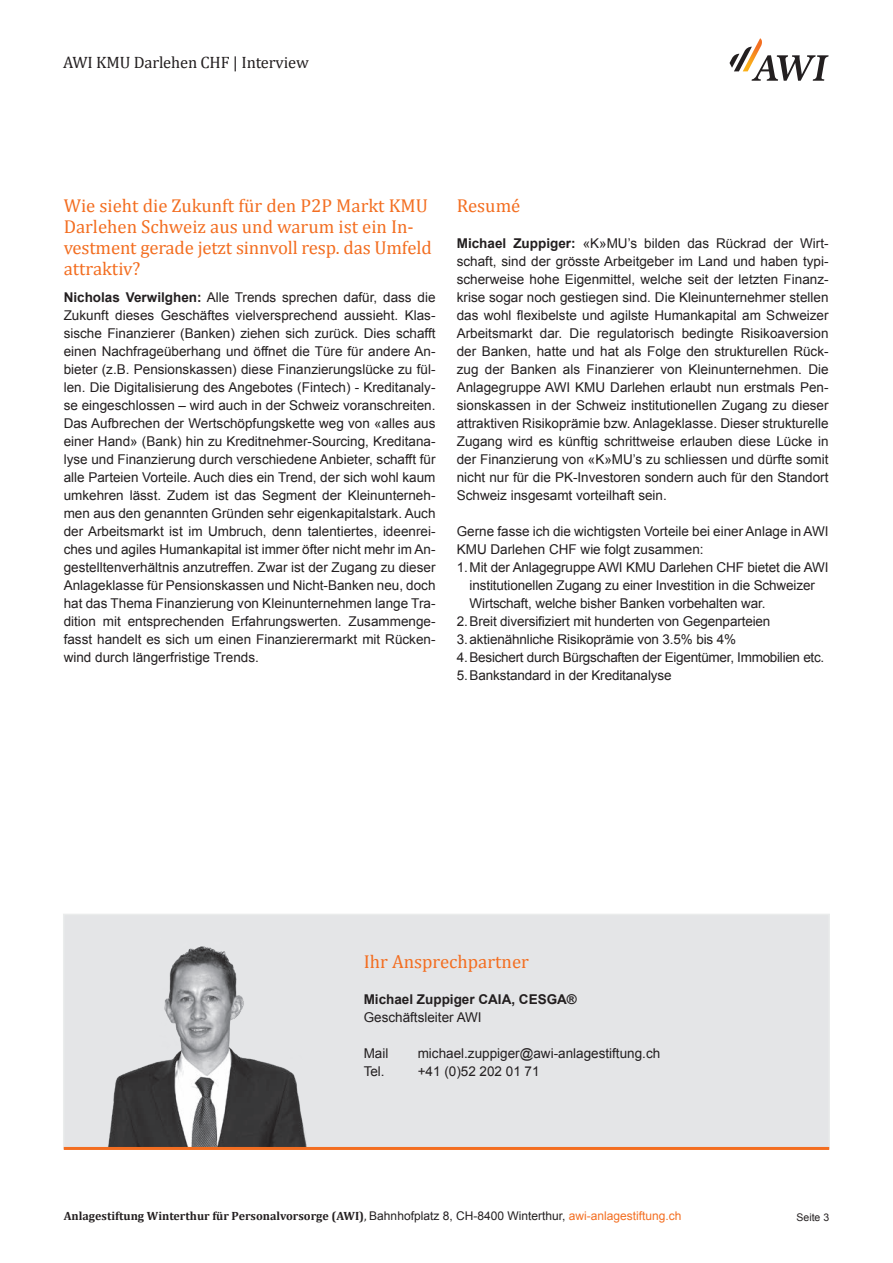
<style>
.page{position:relative;width:893px;height:1263px;background:#fff}
.page>*{position:absolute;margin:0;border:0;box-sizing:border-box;transform-origin:0 0}
._00_Unterttitel{font:18.75px/21px "Cambria";color:#f36e21}
._00_Rubriktitiel{font:16.5px "Cambria";letter-spacing:-.01em;color:#231f20}
._00_Lauftext_ohneEin{font:13.5px/18px "Arial";color:#231f20;text-align:justify}
._00_Lauftext_block{font:13.5px/18px "Arial";letter-spacing:-.01em;color:#231f20}
._00_Lauftext_ohneEin-2{font:700 13.5px "Arial";color:#231f20}
.t1{font:700 12px "Cambria";color:#231f20}
.t2{font:10.5px "Arial";color:#231f20}
.s1{font-weight:700}
.s2{font-weight:400}
.s3{font-family:"Arial";font-weight:400}
.s4{font-family:"Arial";font-weight:400;color:#f36e21}
</style>
<div class="page">
<svg style="left:729px;top:38px;width:100px;height:43px"></svg>
<div style="left:63px;top:914px;width:767px;height:235px;background:#e4e5e7"></div>
<img style="left:88px;top:946px;width:225px;height:201px">
<hr style="left:64px;top:1147px;width:765px;height:3px;background:#f36e21">
<p class="_00_Rubriktitiel" style="left:63px;top:52px;width:247px">AWI KMU Darlehen CHF | Interview</p>
<p class="_00_Unterttitel" style="left:64px;top:196px;width:370px">Wie sieht die Zukunft für den P2P Markt KMU Darlehen Schweiz aus und warum ist ein In&shy;vestment gerade jetzt sinnvoll resp. das Umfeld attraktiv?</p>
<p class="_00_Lauftext_ohneEin" style="left:64px;top:289px;width:373px"><span class="s1">Nicholas Verwilghen:</span> Alle Trends sprechen dafür, dass die Zukunft dieses Geschäftes vielversprechend aussieht. Klas&shy;sische Finanzierer (Banken) ziehen sich zurück. Dies schafft einen Nachfrageüberhang und öffnet die Türe für andere An&shy;bieter (z.B. Pensionskassen) diese Finanzierungslücke zu fül&shy;len. Die Digitalisierung des Angebotes (Fintech) - Kreditanaly&shy;se eingeschlossen – wird auch in der Schweiz voranschreiten.<br>Das Aufbrechen der Wertschöpfungskette weg von «alles aus einer Hand» (Bank) hin zu Kreditnehmer-Sourcing, Kreditana&shy;lyse und Finanzierung durch verschiedene Anbieter, schafft für alle Parteien Vorteile. Auch dies ein Trend, der sich wohl kaum umkehren lässt. Zudem ist das Segment der Kleinunterneh&shy;men aus den genannten Gründen sehr eigenkapitalstark. Auch der Arbeitsmarkt ist im Umbruch, denn talentiertes, ideenrei&shy;ches und agiles Humankapital ist immer öfter nicht mehr im An&shy;gestelltenverhältnis anzutreffen. Zwar ist der Zugang zu dieser Anlageklasse für Pensionskassen und Nicht-Banken neu, doch hat das Thema Finanzierung von Kleinunternehmen lange Tra&shy;dition mit entsprechenden Erfahrungswerten. Zusammenge&shy;fasst handelt es sich um einen Finanzierermarkt mit Rücken&shy;wind durch längerfristige Trends.</p>
<p class="_00_Unterttitel" style="left:457px;top:196px;width:65px">Resumé</p>
<p class="_00_Lauftext_ohneEin" style="left:457px;top:235px;width:373px"><span class="s1">Michael Zuppiger:</span> «K»MU’s bilden das Rückrad der Wirt&shy;schaft, sind der grösste Arbeitgeber im Land und haben typi&shy;scherweise hohe Eigenmittel, welche seit der letzten Finanz&shy;krise sogar noch gestiegen sind. Die Kleinunternehmer stellen das wohl flexibelste und agilste Humankapital am Schweizer Arbeitsmarkt dar. Die regulatorisch bedingte Risikoaversion der Banken, hatte und hat als Folge den strukturellen Rück&shy;zug der Banken als Finanzierer von Kleinunternehmen. Die Anlagegruppe AWI KMU Darlehen erlaubt nun erstmals Pen&shy;sionskassen in der Schweiz institutionellen Zugang zu dieser attraktiven Risikoprämie bzw. Anlageklasse. Dieser strukturelle Zugang wird es künftig schrittweise erlauben diese Lücke in der Finanzierung von «K»MU’s zu schliessen und dürfte somit nicht nur für die PK-Investoren sondern auch für den Standort Schweiz insgesamt vorteilhaft sein.</p>
<p class="_00_Lauftext_ohneEin" style="left:457px;top:523px;width:373px">Gerne fasse ich die wichtigsten Vorteile bei einer Anlage in AWI<br>KMU Darlehen CHF wie folgt zusammen:</p>
<p class="_00_Lauftext_block" style="left:470px;top:559px;width:360px;text-indent:-13px">1.Mit der Anlagegruppe AWI KMU Darlehen CHF bietet die AWI institutionellen Zugang zu einer Investition in die Schweizer<br>Wirtschaft, welche bisher Banken vorbehalten war.</p>
<p class="_00_Lauftext_block" style="left:457px;top:613px;width:315px">2.Breit diversifiziert mit hunderten von Gegenparteien</p>
<p class="_00_Lauftext_block" style="left:457px;top:631px;width:281px">3.aktienähnliche Risikoprämie von 3.5% bis 4%</p>
<p class="_00_Lauftext_block" style="left:457px;top:649px;width:369px">4.Besichert durch Bürgschaften der Eigentümer, Immobilien etc.</p>
<p class="_00_Lauftext_block" style="left:457px;top:667px;width:216px">5.Bankstandard in der Kreditanalyse</p>
<p class="_00_Unterttitel" style="left:364px;top:952px;width:167px">Ihr Ansprechpartner</p>
<p class="_00_Lauftext_ohneEin-2" style="left:364px;top:991px;width:215px">Michael Zuppiger CAIA, CESGA®</p>
<p class="_00_Lauftext_ohneEin" style="left:364px;top:1009px;width:120px">Geschäftsleiter AWI</p>
<p class="_00_Lauftext_ohneEin" style="left:364px;top:1045px;width:26px">Mail</p>
<p class="_00_Lauftext_ohneEin" style="left:418px;top:1045px;width:244px">michael.zuppiger@awi-anlagestiftung.ch</p>
<p class="_00_Lauftext_ohneEin" style="left:364px;top:1063px;width:23px">Tel.</p>
<p class="_00_Lauftext_ohneEin" style="left:418px;top:1063px;width:123px">+41 (0)52 202 01 71</p>
<p class="t1" style="left:64px;top:1208px;width:619px">Anlagestiftung Winterthur für Personalvorsorge (AWI)<span class="s2">,</span> <span class="s3">Bahnhofplatz 8, CH-8400 Winterthur,</span> <span class="s4">awi-anlagestiftung.ch</span></p>
<p class="t2" style="left:796px;top:1210px;width:34px">Seite 3</p>
</div>
